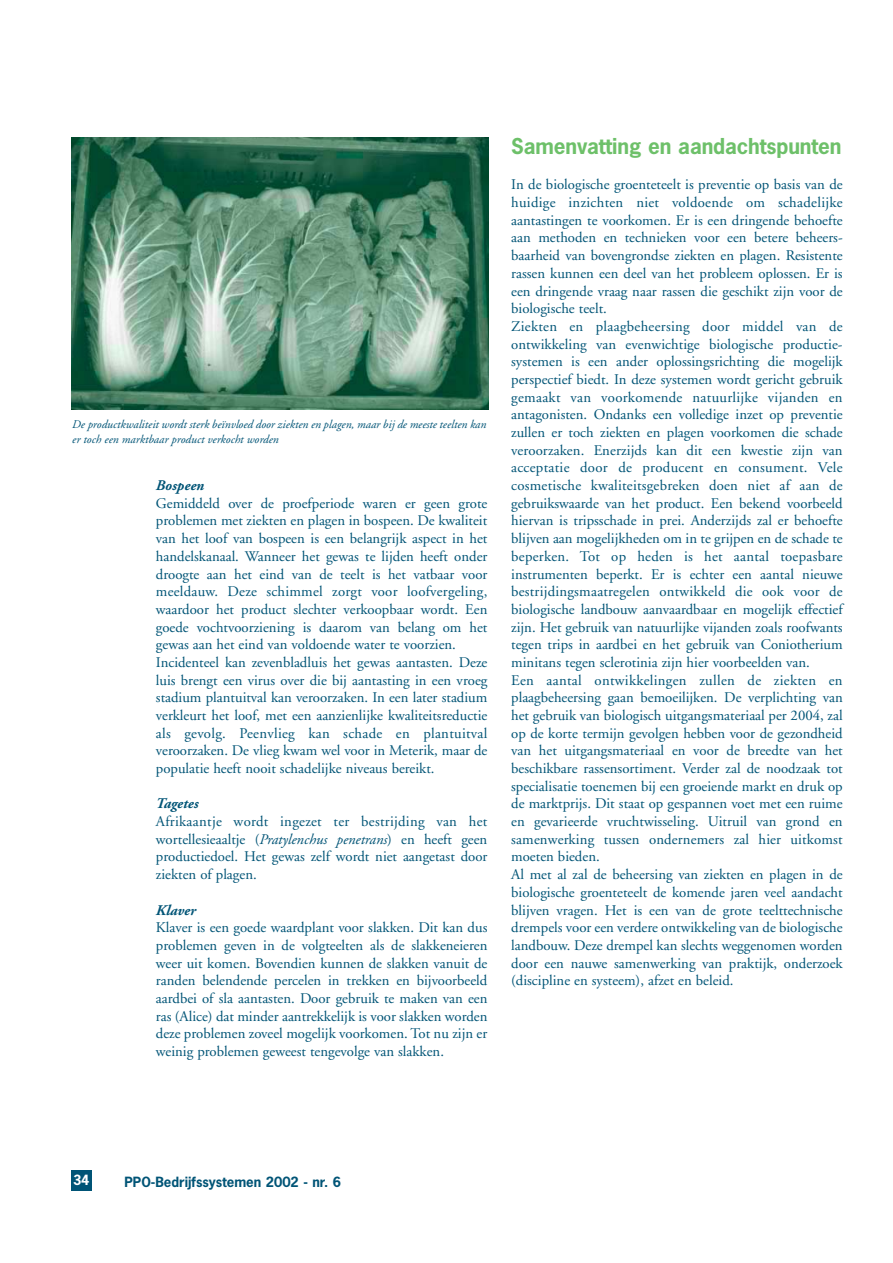
<style>
.page{position:relative;width:893px;height:1263px;background:#fff}
.page>*{position:absolute;margin:0;border:0;box-sizing:border-box;transform-origin:0 0}
.t1{font:700 20.7px "News Gothic";letter-spacing:-.005em;color:#6dc069}
.t2{font:14.7px/17.7px "Adobe Garamond";color:#005476}
.t3{font:italic 700 14.7px "Adobe Garamond";color:#005476}
.t4{font:700 13.2px "News Gothic";color:#005476}
.t5{font:700 13.2px "News Gothic";color:#fff}
.t6{font:italic 11.85px/14.1px "Adobe Garamond";color:#005476}
.s1{font-style:italic}
</style>
<div class="page">
<svg style="left:71px;top:137px;width:418px;height:1054px"></svg>
<p class="t6" style="left:72px;top:419px;width:415px">De productkwaliteit wordt sterk beïnvloed door ziekten en plagen, maar bij de meeste teelten kan er toch een marktbaar product verkocht worden</p>
<p class="t3" style="left:156px;top:480px;width:50px">Bospeen</p>
<p class="t2" style="left:156px;top:496px;width:333px">Gemiddeld over de proefperiode waren er geen grote problemen met ziekten en plagen in bospeen. De kwaliteit van het loof van bospeen is een belangrijk aspect in het handelskanaal. Wanneer het gewas te lijden heeft onder droogte aan het eind van de teelt is het vatbaar voor meeldauw. Deze schimmel zorgt voor loofvergeling, waardoor het product slechter verkoopbaar wordt. Een goede vochtvoorziening is daarom van belang om het gewas aan het eind van voldoende water te voorzien.<br>Incidenteel kan zevenbladluis het gewas aantasten. Deze luis brengt een virus over die bij aantasting in een vroeg stadium plantuitval kan veroorzaken. In een later stadium verkleurt het loof, met een aanzienlijke kwaliteitsreductie als gevolg. Peenvlieg kan schade en plantuitval veroorzaken. De vlieg kwam wel voor in Meterik, maar de populatie heeft nooit schadelijke niveaus bereikt.</p>
<p class="t3" style="left:156px;top:798px;width:44px">Tagetes</p>
<p class="t2" style="left:156px;top:814px;width:333px;text-align:justify">Afrikaantje wordt ingezet ter bestrijding van het wortellesieaaltje (<span class="s1">Pratylenchus penetrans</span>) en heeft geen productiedoel. Het gewas zelf wordt niet aangetast door ziekten of plagen.</p>
<p class="t3" style="left:156px;top:904px;width:42px">Klaver</p>
<p class="t2" style="left:156px;top:920px;width:333px;text-align:justify">Klaver is een goede waardplant voor slakken. Dit kan dus problemen geven in de volgteelten als de slakkeneieren weer uit komen. Bovendien kunnen de slakken vanuit de randen belendende percelen in trekken en bijvoorbeeld aardbei of sla aantasten. Door gebruik te maken van een ras (Alice) dat minder aantrekkelijk is voor slakken worden deze problemen zoveel mogelijk voorkomen. Tot nu zijn er weinig problemen geweest tengevolge van slakken.</p>
<h1 class="t1" style="left:511px;top:138px;width:332px">Samenvatting en aandachtspunten</h1>
<p class="t2" style="left:511px;top:177px;width:333px">In de biologische groenteteelt is preventie op basis van de huidige inzichten niet voldoende om schadelijke aantastingen te voorkomen. Er is een dringende behoefte aan methoden en technieken voor een betere beheers&shy;baarheid van bovengrondse ziekten en plagen. Resistente rassen kunnen een deel van het probleem oplossen. Er is een dringende vraag naar rassen die geschikt zijn voor de biologische teelt.<br>Ziekten en plaagbeheersing door middel van de ontwikkeling van evenwichtige biologische productie&shy;systemen is een ander oplossingsrichting die mogelijk perspectief biedt. In deze systemen wordt gericht gebruik gemaakt van voorkomende natuurlijke vijanden en antagonisten. Ondanks een volledige inzet op preventie zullen er toch ziekten en plagen voorkomen die schade veroorzaken. Enerzijds kan dit een kwestie zijn van acceptatie door de producent en consument. Vele cosmetische kwaliteitsgebreken doen niet af aan de gebruikswaarde van het product. Een bekend voorbeeld hiervan is tripsschade in prei. Anderzijds zal er behoefte blijven aan mogelijkheden om in te grijpen en de schade te beperken. Tot op heden is het aantal toepasbare instrumenten beperkt. Er is echter een aantal nieuwe bestrijdingsmaatregelen ontwikkeld die ook voor de biologische landbouw aanvaardbaar en mogelijk effectief zijn. Het gebruik van natuurlijke vijanden zoals roofwants tegen trips in aardbei en het gebruik van Coniotherium minitans tegen sclerotinia zijn hier voorbeelden van.<br>Een aantal ontwikkelingen zullen de ziekten en plaagbeheersing gaan bemoeilijken. De verplichting van het gebruik van biologisch uitgangsmateriaal per 2004, zal op de korte termijn gevolgen hebben voor de gezondheid van het uitgangsmateriaal en voor de breedte van het beschikbare rassensortiment. Verder zal de noodzaak tot specialisatie toenemen bij een groeiende markt en druk op de marktprijs. Dit staat op gespannen voet met een ruime en gevarieerde vruchtwisseling. Uitruil van grond en samenwerking tussen ondernemers zal hier uitkomst moeten bieden.<br>Al met al zal de beheersing van ziekten en plagen in de biologische groenteteelt de komende jaren veel aandacht blijven vragen. Het is een van de grote teelttechnische drempels voor een verdere ontwikkeling van de biologische landbouw. Deze drempel kan slechts weggenomen worden door een nauwe samenwerking van praktijk, onderzoek (discipline en systeem), afzet en beleid.</p>
<p class="t5" style="left:73px;top:1175px;width:18px">34</p>
<p class="t4" style="left:125px;top:1176px;width:218px">PPO-Bedrijfssystemen 2002 - nr. 6</p>
</div>
